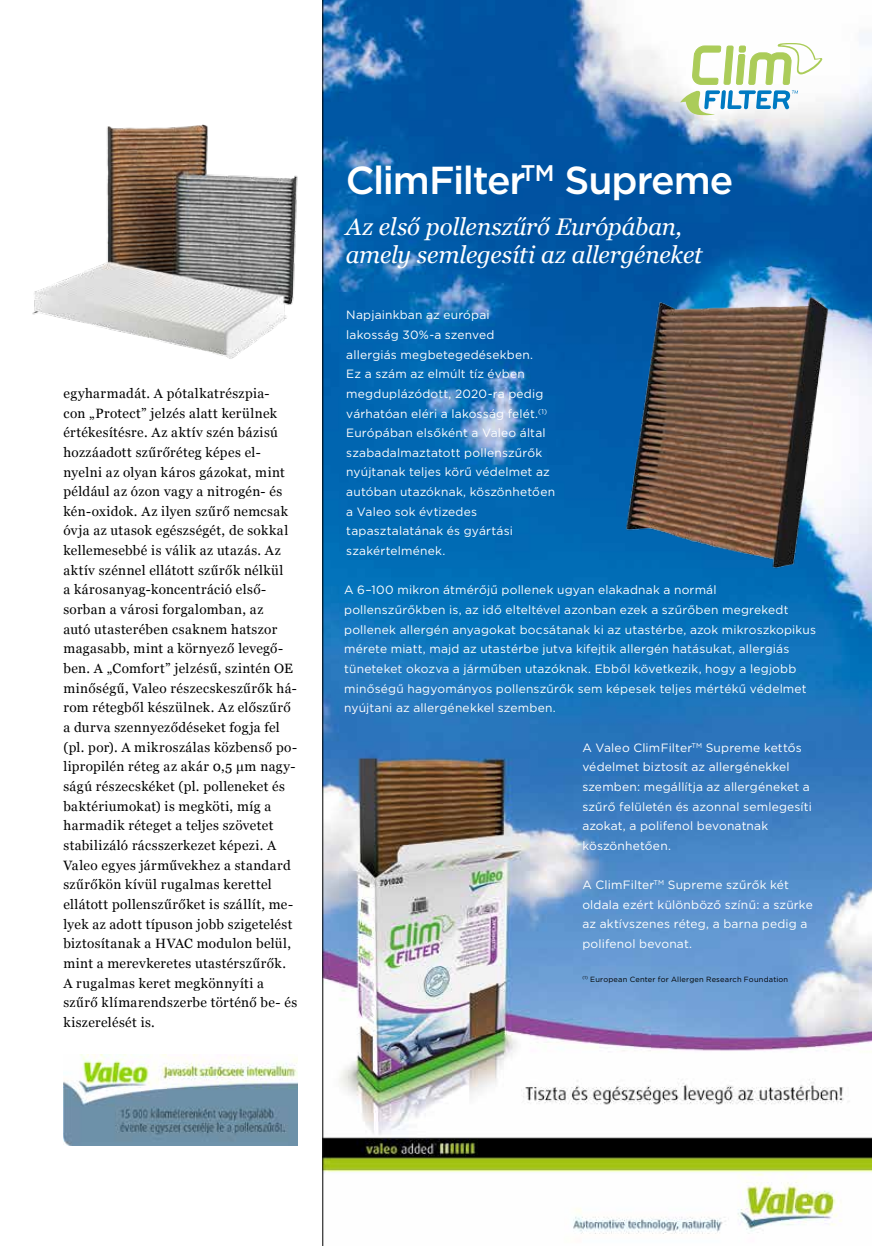
<style>
.page{position:relative;width:872px;height:1246px;background:#fff}
.page>*{position:absolute;margin:0;border:0;box-sizing:border-box;transform-origin:0 0}
.t1{font:500 39px "Gotham";letter-spacing:-.03em;color:#fff}
.t2{font:italic 24px/28.5px "Georgia";letter-spacing:-.005em;color:#fff}
.t3{font:13.5px/19.6px "Georgia";letter-spacing:.03em;color:#000}
.t4{font:12px/19.6px "Gotham";letter-spacing:.015em;color:#fff}
.t5{font:7.5px "Gotham";letter-spacing:.025em;color:#000}
</style>
<div class="page">
<img style="left:322px;top:0;width:550px;height:1246px">
<img style="left:63px;top:1055px;width:234px;height:90px">
<svg style="left:680px;top:43px;width:142px;height:72px"></svg>
<img style="left:32px;top:124px;width:266px;height:235px">
<div style="left:337px;top:156px;width:402px;height:120px;background:#005da9;opacity:.5"></div>
<img style="left:599px;top:280px;width:241px;height:298px">
<p class="t3" style="left:63px;top:383px;width:235px">egyharmadát. A pótalkatrészpia-<br>con „Protect” jelzés alatt kerülnek értékesítésre. Az aktív szén bázisú hozzáadott szűrőréteg képes el&shy;nyelni az olyan káros gázokat, mint például az ózon vagy a nitrogén- és kén-oxidok. Az ilyen szűrő nemcsak óvja az utasok egészségét, de sokkal kellemesebbé is válik az utazás. Az aktív szénnel ellátott szűrők nélkül<br>a károsanyag-koncentráció első&shy;sorban a városi forgalomban, az<br>autó utasterében csaknem hatszor magasabb, mint a környező levegő&shy;ben. A „Comfort” jelzésű, szintén OE minőségű, Valeo részecskeszűrők há&shy;rom rétegből készülnek. Az előszűrő a durva szennyeződéseket fogja fel (pl. por). A mikroszálas közbenső po&shy;lipropilén réteg az akár 0,5 µm nagy&shy;ságú részecskéket (pl. polleneket és baktériumokat) is megköti, míg a harmadik réteget a teljes szövetet stabilizáló rácsszerkezet képezi. A Valeo egyes járművekhez a standard szűrőkön kívül rugalmas kerettel ellátott pollenszűrőket is szállít, me&shy;lyek az adott típuson jobb szigetelést biztosítanak a HVAC modulon belül, mint a merevkeretes utastérszűrők.<br>A rugalmas keret megkönnyíti a szűrő klímarendszerbe történő be- és kiszerelését is.</p>
<p class="t1" style="left:346px;top:154px;width:389px">ClimFilter<sup>TM</sup> Supreme</p>
<p class="t2" style="left:346px;top:211px;width:358px">Az első pollenszűrő Európában, amely semlegesíti az allergéneket</p>
<p class="t4" style="left:346px;top:305px;width:210px">Napjainkban az európai<br>lakosság 30%-a szenved<br>allergiás megbetegedésekben.<br>Ez a szám az elmúlt tíz évben megduplázódott, 2020-ra pedig várhatóan eléri a lakosság felét.<sup>(1)<br></sup>Európában elsőként a Valeo által szabadalmaztatott pollenszűrők nyújtanak teljes körű védelmet az autóban utazóknak, köszönhetően a Valeo sok évtizedes tapasztalatának és gyártási szakértelmének.</p>
<p class="t4" style="left:344px;top:580px;width:473px">A 6–100 mikron átmérőjű pollenek ugyan elakadnak a normál pollenszűrőkben is, az idő elteltével azonban ezek a szűrőben megrekedt pollenek allergén anyagokat bocsátanak ki az utastérbe, azok mikroszkopikus mérete miatt, majd az utastérbe jutva kifejtik allergén hatásukat, allergiás tüneteket okozva a járműben utazóknak. Ebből következik, hogy a legjobb minőségű hagyományos pollenszűrők sem képesek teljes mértékű védelmet nyújtani az allergénekkel szemben.</p>
<p class="t4" style="left:582px;top:737px;width:231px">A Valeo ClimFilter<sup>TM</sup> Supreme kettős védelmet biztosít az allergénekkel szemben: megállítja az allergéneket a szűrő felületén és azonnal semlegesíti azokat, a polifenol bevonatnak köszönhetően.</p>
<p class="t4" style="left:582px;top:875px;width:232px">A ClimFilter<sup>TM</sup> Supreme szűrők két oldala ezért különböző színű: a szürke az aktívszenes réteg, a barna pedig a polifenol bevonat.</p>
<p class="t5" style="left:582px;top:974px;width:207px"><sup>(1)</sup> European Center for Allergen Research Foundation</p>
</div>
